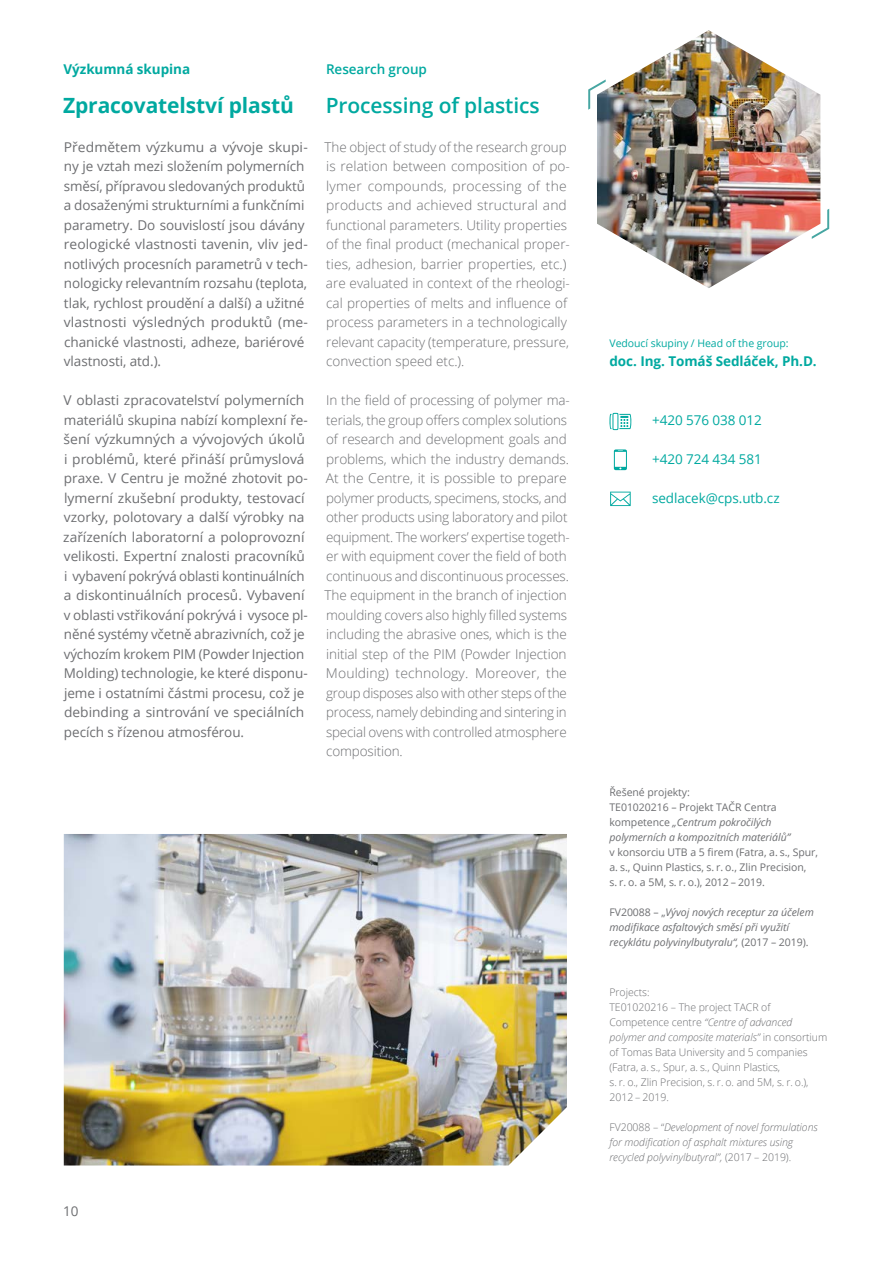
<style>
.page{position:relative;width:893px;height:1263px;background:#fff}
.page>*{position:absolute;margin:0;border:0;box-sizing:border-box;transform-origin:0 0}
.t1{font:700 21px "Open Sans";letter-spacing:-.005em;color:#00a9a0}
.t2{font:600 21px "Open Sans";letter-spacing:-.005em;color:#00a9a0}
.t3{font:300 13.5px/19.5px "Open Sans";letter-spacing:-.01em;color:#6d6e71}
.t4{font:13.5px/19.5px "Open Sans";letter-spacing:-.005em;color:#6d6e71}
.t5{font:13.5px "Open Sans";letter-spacing:-.005em;color:#00a9a0}
.t6{font:700 13.5px "Open Sans";letter-spacing:-.005em;color:#00a9a0}
.t7{font:600 13.5px "Open Sans";letter-spacing:-.005em;color:#00a9a0}
.t8{font:300 10.5px/15px "Open Sans";letter-spacing:-.005em;color:#6d6e71}
.t9{font:10.5px/15px "Open Sans";letter-spacing:-.005em;color:#6d6e71}
.t10{font:italic 300 10.5px/15px "Open Sans";letter-spacing:-.005em;color:#6d6e71}
.t11{font:italic 10.5px/15px "Open Sans";letter-spacing:-.005em;color:#6d6e71}
.t12{font:10.5px "Open Sans";letter-spacing:-.005em;color:#00a9a0}
.s1{font-style:italic}
.s2{font-style:normal}
</style>
<div class="page">
<img style="left:597px;top:30px;width:223px;height:258px">
<svg style="left:588px;top:79px;width:18px;height:31px"></svg>
<svg style="left:812px;top:209px;width:17px;height:30px"></svg>
<img style="left:64px;top:834px;width:503px;height:331px">
<svg style="left:614px;top:449px;width:13px;height:21px"></svg>
<svg style="left:610px;top:492px;width:21px;height:14px"></svg>
<svg style="left:609px;top:413px;width:22px;height:17px"></svg>
<p class="t6" style="left:64px;top:59px;width:128px">Výzkumná skupina</p>
<h1 class="t1" style="left:63px;top:90px;width:232px">Zpracovatelství plastů</h1>
<p class="t4" style="left:64px;top:137px;width:246px">Předmětem výzkumu a vývoje skupi&shy;ny je vztah mezi složením polymerních směsí, přípravou sledovaných produktů a dosaženými strukturními a funkčními parametry. Do souvislostí jsou dávány reologické vlastnosti tavenin, vliv jed&shy;notlivých procesních parametrů v tech&shy;nologicky relevantním rozsahu (teplota, tlak, rychlost proudění a další) a užitné vlastnosti výsledných produktů (me&shy;chanické vlastnosti, adheze, bariérové vlastnosti, atd.).</p>
<p class="t4" style="left:63px;top:390px;width:246px">V oblasti zpracovatelství polymerních materiálů skupina nabízí komplexní ře&shy;šení výzkumných a vývojových úkolů i problémů, které přináší průmyslová praxe. V Centru je možné zhotovit po&shy;lymerní zkušební produkty, testovací vzorky, polotovary a další výrobky na zařízeních laboratorní a poloprovozní velikosti. Expertní znalosti pracovníků i vybavení pokrývá oblasti kontinuálních a diskontinuálních procesů. Vybavení v oblasti vstřikování pokrývá i vysoce pl&shy;něné systémy včetně abrazivních, což je výchozím krokem PIM (Powder Injection Molding) technologie, ke které disponu&shy;jeme i ostatními částmi procesu, což je debinding a sintrování ve speciálních pecích s řízenou atmosférou.</p>
<p class="t7" style="left:326px;top:59px;width:102px">Research group</p>
<h1 class="t2" style="left:326px;top:90px;width:215px">Processing of plastics</h1>
<p class="t3" style="left:325px;top:136px;width:247px">The object of study of the research group is relation between composition of po&shy;lymer compounds, processing of the products and achieved structural and functional parameters. Utility properties of the final product (mechanical proper&shy;ties, adhesion, barrier properties, etc.) are evaluated in context of the rheologi&shy;cal properties of melts and influence of process parameters in a technologically relevant capacity (temperature, pressure, convection speed etc.).</p>
<p class="t3" style="left:325px;top:390px;width:247px">In the field of processing of polymer ma&shy;terials, the group offers complex solutions of research and development goals and problems, which the industry demands.<br>At the Centre, it is possible to prepare polymer products, specimens, stocks, and other products using laboratory and pilot equipment. The workers’ expertise togeth&shy;er with equipment cover the field of both continuous and discontinuous processes.<br>The equipment in the branch of injection moulding covers also highly filled systems including the abrasive ones, which is the initial step of the PIM (Powder Injection Moulding) technology. Moreover, the group disposes also with other steps of the process, namely debinding and sintering in special ovens with controlled atmosphere composition.</p>
<p class="t4" style="left:63px;top:1201px;width:17px">10</p>
<p class="t12" style="left:609px;top:335px;width:181px">Vedoucí skupiny / Head of the group:</p>
<p class="t6" style="left:609px;top:352px;width:209px">doc. Ing. Tomáš Sedláček, Ph.D.</p>
<p class="t5" style="left:652px;top:410px;width:111px">+420 576 038 012</p>
<p class="t5" style="left:652px;top:449px;width:111px">+420 724 434 581</p>
<p class="t5" style="left:652px;top:488px;width:129px">sedlacek@cps.utb.cz</p>
<p class="t9" style="left:609px;top:785px;width:182px">Řešené projekty:<br>TE01020216 – Projekt TAČR Centra kompetence <span class="s1">„Centrum pokročilých polymerních a kompozitních materiálů”</span></p>
<p class="t9" style="left:609px;top:845px;width:210px">v konsorciu UTB a 5 firem (Fatra, a. s., Spur, a. s., Quinn Plastics, s. r. o., Zlin Precision,<br>s. r. o. a 5M, s. r. o.), 2012 – 2019.</p>
<p class="t11" style="left:609px;top:905px;width:206px"><span class="s2">FV20088 – „</span>Vývoj nových receptur za účelem modifikace asfaltových směsí při využití recyklátu polyvinylbutyralu“, <span class="s2">(2017 – 2019).</span></p>
<p class="t8" style="left:609px;top:984px;width:219px">Projects:<br>TE01020216 – The project TACR of Competence centre <span class="s1">“Centre of advanced polymer and composite materials”</span> in consortium of Tomas Bata University and 5 companies (Fatra, a. s., Spur, a. s., Quinn Plastics,<br>s. r. o., Zlin Precision, s. r. o. and 5M, s. r. o.), 2012 – 2019.</p>
<p class="t10" style="left:609px;top:1119px;width:210px"><span class="s2">FV20088 – “</span>Development of novel formulations for modification of asphalt mixtures using recycled polyvinylbutyral”, <span class="s2">(2017 – 2019).</span></p>
</div>
